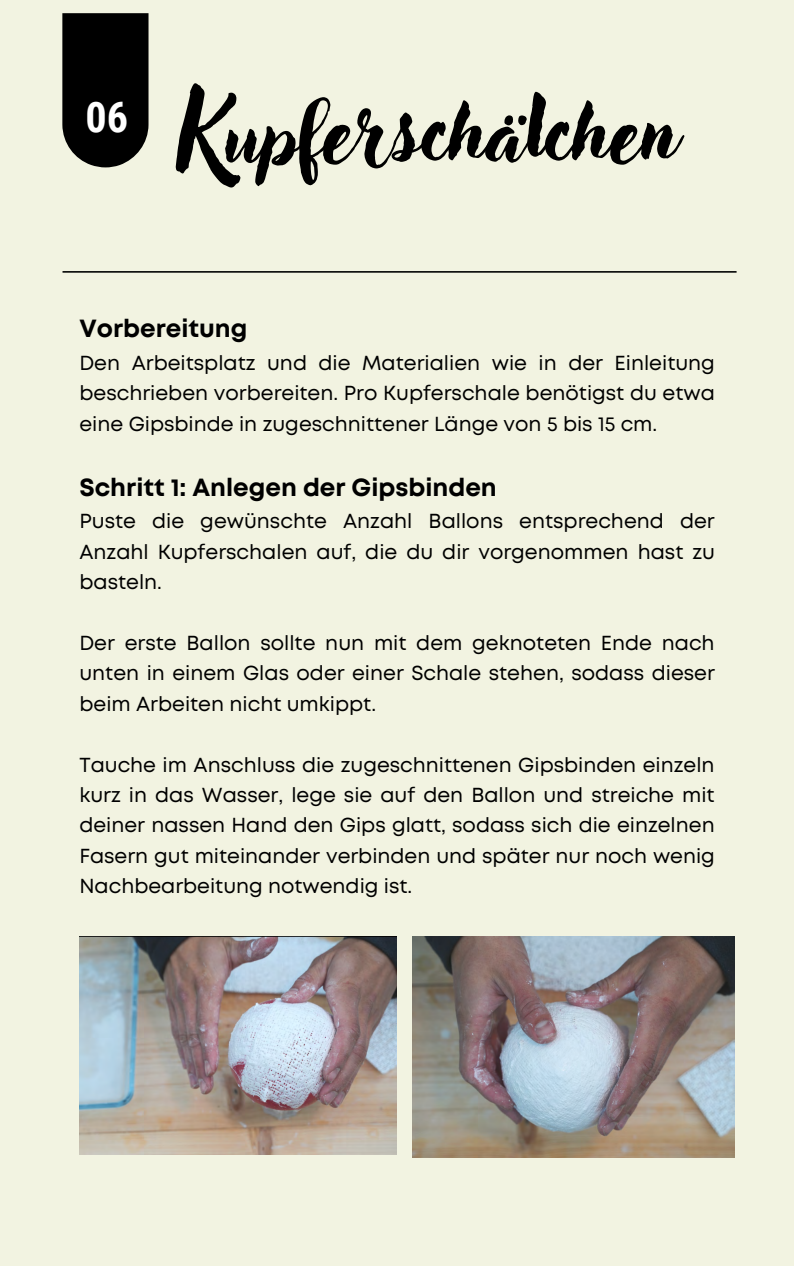
<style>
.page{position:relative;width:794px;height:1266px;background:#fff}
.page>*{position:absolute;margin:0;border:0;box-sizing:border-box;transform-origin:0 0}
.t1{font:85.43px "Adlery Pro";color:#000}
.t2{font:700 42.15px "Roboto Condensed";color:#fff}
.t3{font:700 24.83px "Mont";color:#000}
.t4{font:20.33px/30.4px "Mont";color:#000;text-align:justify}
.t5{font:20.25px/30.4px "Mont";color:#000;text-align:justify}
</style>
<div class="page">
<div style="left:0;top:0;width:793px;height:1266px;background:#f2f3e1"></div>
<svg style="left:62px;top:13px;width:86px;height:154px;background:#0f0f0e"></svg>
<svg style="left:62px;top:271px;width:674px;height:2px"></svg>
<img style="left:79px;top:937px;width:317px;height:217px">
<img style="left:412px;top:937px;width:322px;height:220px">
<h2 class="t2" style="left:86px;top:93px;width:44px">06</h2>
<h1 class="t1" style="left:179px;top:92px;width:499px">Kupferschälchen</h1>
<p class="t3" style="left:79px;top:319px;width:169px">Vorbereitung</p>
<p class="t4" style="left:79px;top:349px;width:636px">Den Arbeitsplatz und die Materialien wie in der Einleitung beschrieben vorbereiten. Pro Kupferschale benötigst du etwa eine Gipsbinde in zugeschnittener Länge von 5 bis 15 cm.</p>
<p class="t3" style="left:79px;top:478px;width:418px">Schritt 1: Anlegen der Gipsbinden</p>
<p class="t4" style="left:79px;top:508px;width:636px">Puste die gewünschte Anzahl Ballons entsprechend der Anzahl Kupferschalen auf, die du dir vorgenommen hast zu basteln.</p>
<p class="t4" style="left:79px;top:629px;width:636px">Der erste Ballon sollte nun mit dem geknoteten Ende nach unten in einem Glas oder einer Schale stehen, sodass dieser beim Arbeiten nicht umkippt.</p>
<p class="t5" style="left:79px;top:751px;width:636px">Tauche im Anschluss die zugeschnittenen Gipsbinden einzeln kurz in das Wasser, lege sie auf den Ballon und streiche mit deiner nassen Hand den Gips glatt, sodass sich die einzelnen Fasern gut miteinander verbinden und später nur noch wenig Nachbearbeitung notwendig ist.</p>
</div>
